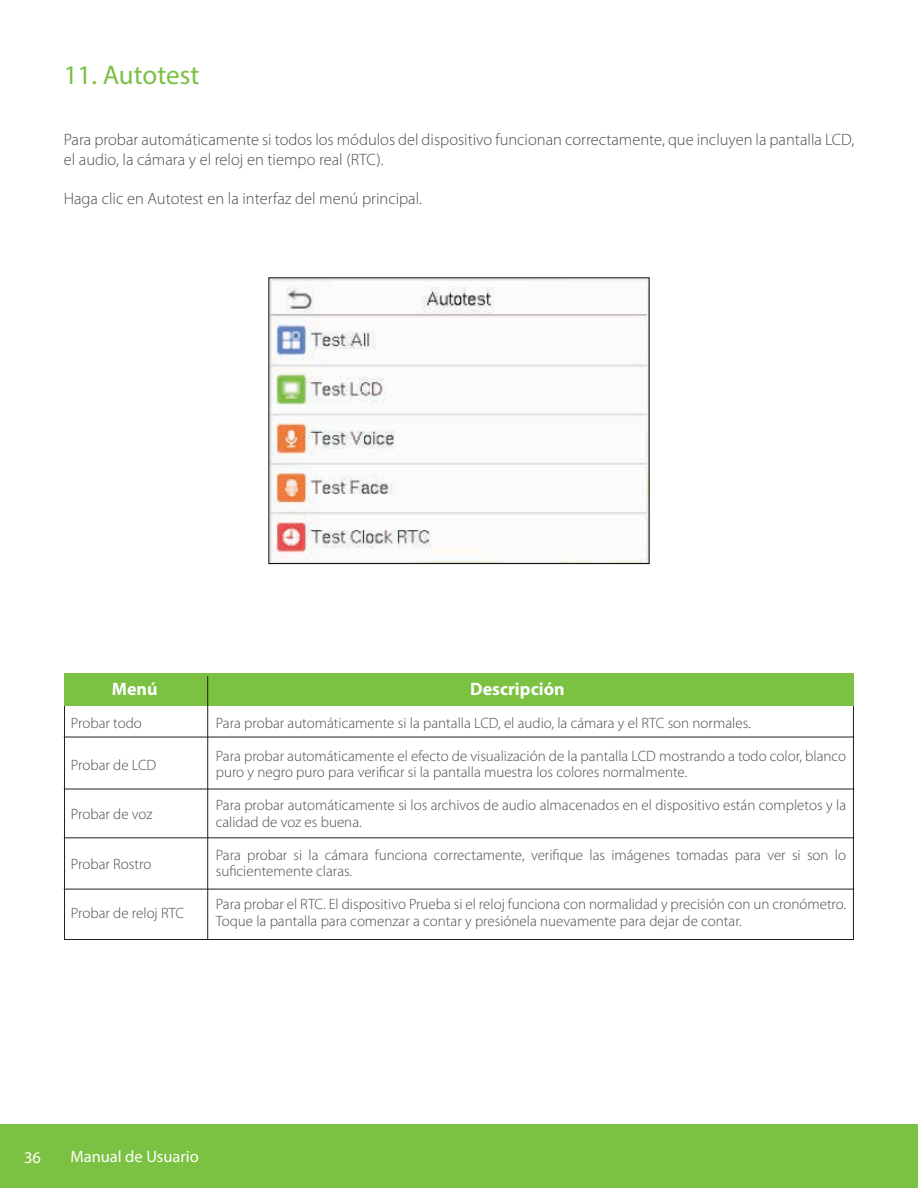
<style>
.page{position:relative;width:918px;height:1188px;background:#fff}
.page>*{position:absolute;margin:0;border:0;box-sizing:border-box;transform-origin:0 0}
.t1{font:27px "Myriad Pro";color:#7bc142}
.t2{font:700 18px "Myriad Pro";color:#fff}
.t3{font:300 16.5px/19.5px "Myriad Pro";color:#484b4f}
.t4{font:16.5px "Myriad Pro";color:#fff}
.t5{font:300 15px/16.5px "Myriad Pro";color:#484b4f}
</style>
<div class="page">
<div style="left:0;top:1124px;width:918px;height:64px;background:#7bc142"></div>
<div style="left:64px;top:673px;width:789px;height:33px;background:#7bc142"></div>
<hr style="left:64px;top:789px;width:790px;height:1px;background:#231f20">
<hr style="left:64px;top:838px;width:790px;height:1px;background:#231f20">
<hr style="left:64px;top:889px;width:790px;height:1px;background:#231f20">
<hr style="left:64px;top:737px;width:790px;height:1px;background:#231f20">
<hr style="left:207px;top:676px;width:1px;height:264px;background:#231f20">
<img style="left:271px;top:280px;width:376px;height:282px">
<h1 class="t1" style="left:64px;top:58px;width:137px">11. Autotest</h1>
<p class="t3" style="left:64px;top:130px;width:792px">Para probar automáticamente si todos los módulos del dispositivo funcionan correctamente, que incluyen la pantalla LCD, el audio, la cámara y el reloj en tiempo real (RTC).</p>
<p class="t3" style="left:64px;top:189px;width:360px">Haga clic en Autotest en la interfaz del menú principal.</p>
<p class="t2" style="left:112px;top:678px;width:47px">Menú</p>
<p class="t2" style="left:470px;top:678px;width:96px">Descripción</p>
<p class="t5" style="left:71px;top:714px;width:72px">Probar todo</p>
<p class="t5" style="left:71px;top:756px;width:87px">Probar de LCD</p>
<p class="t5" style="left:71px;top:806px;width:83px">Probar de voz</p>
<p class="t5" style="left:71px;top:855px;width:82px">Probar Rostro</p>
<p class="t5" style="left:71px;top:905px;width:115px">Probar de reloj RTC</p>
<p class="t5" style="left:216px;top:714px;width:536px">Para probar automáticamente si la pantalla LCD, el audio, la cámara y el RTC son normales.</p>
<p class="t5" style="left:216px;top:747px;width:632px">Para probar automáticamente el efecto de visualización de la pantalla LCD mostrando a todo color, blanco puro y negro puro para verificar si la pantalla muestra los colores normalmente.</p>
<p class="t5" style="left:216px;top:797px;width:632px">Para probar automáticamente si los archivos de audio almacenados en el dispositivo están completos y la calidad de voz es buena.</p>
<p class="t5" style="left:216px;top:846px;width:632px">Para probar si la cámara funciona correctamente, verifique las imágenes tomadas para ver si son lo suficientemente claras.</p>
<p class="t5" style="left:216px;top:896px;width:632px">Para probar el RTC. El dispositivo Prueba si el reloj funciona con normalidad y precisión con un cronómetro.<br>Toque la pantalla para comenzar a contar y presiónela nuevamente para dejar de contar.</p>
<p class="t4" style="left:24px;top:1147px;width:18px">36</p>
<p class="t4" style="left:70px;top:1147px;width:130px">Manual de Usuario</p>
</div>
